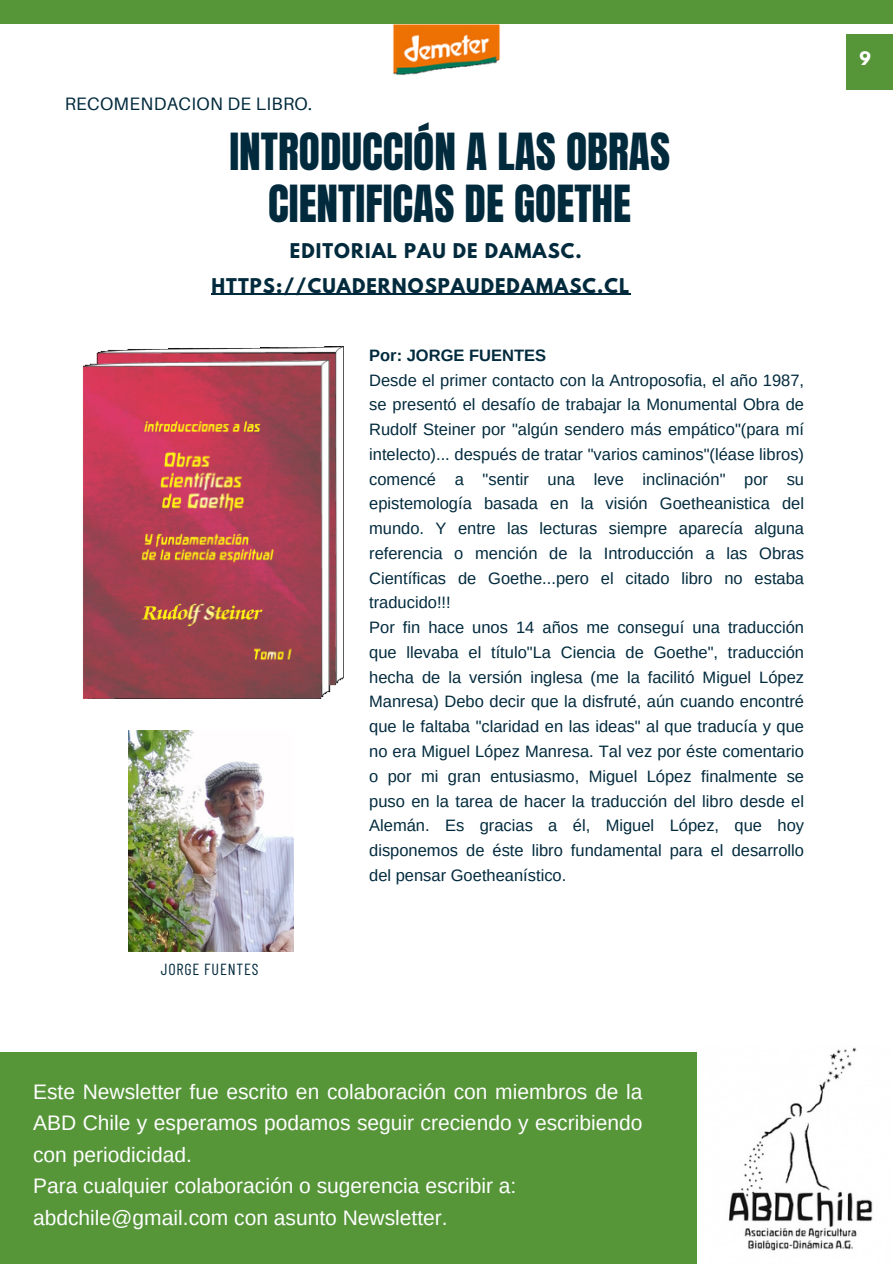
<style>
.page{position:relative;width:893px;height:1264px;background:#fff}
.page>*{position:absolute;margin:0;border:0;box-sizing:border-box;transform-origin:0 0}
.t1{font:43.5px/51.8px "Anton";color:#022a3d;text-align:center}
.t2{font:21px/31.5px "Arimo";color:#fefefe;text-align:justify}
.t3{font:700 18px "League Spartan";letter-spacing:.06em;color:#022a3d}
.t4{font:18px "Aileron";letter-spacing:.015em;color:#022a3d}
.t5{font:16.5px/24.8px "Arimo";color:#022a3d;text-align:justify}
.t6{font:700 16.5px "Arimo";color:#022a3d}
.t7{font:700 16.5px "League Spartan";color:#fff}
.t8{font:16.05px "Barlow Condensed";letter-spacing:.05em;color:#022a3d}
</style>
<div class="page">
<div style="left:0;top:1249px;width:892px;height:14px;background:#569639"></div>
<div style="left:0;top:0;width:892px;height:24px;background:#569639"></div>
<div style="left:846px;top:34px;width:46px;height:55px;background:#569639"></div>
<div style="left:0;top:1051px;width:892px;height:205px;background:#569639"></div>
<img style="left:697px;top:1047px;width:195px;height:216px">
<img style="left:82px;top:346px;width:261px;height:352px">
<img style="left:128px;top:730px;width:165px;height:221px">
<hr style="left:211px;top:294px;width:419px;height:1px;background:#022a3d">
<img style="left:393px;top:24px;width:107px;height:51px">
<p class="t4" style="left:65px;top:93px;width:249px">RECOMENDACION DE LIBRO.</p>
<p class="t1" style="left:229px;top:126px;width:442px">INTRODUCCIÓN A LAS OBRAS<br>CIENTIFICAS DE GOETHE</p>
<p class="t3" style="left:290px;top:242px;width:293px">EDITORIAL PAU DE DAMASC.</p>
<p class="t3" style="left:211px;top:276px;width:419px">HTTPS://CUADERNOSPAUDEDAMASC.CL</p>
<p class="t8" style="left:161px;top:958px;width:99px">JORGE FUENTES</p>
<p class="t6" style="left:369px;top:346px;width:178px">Por: JORGE FUENTES</p>
<p class="t5" style="left:369px;top:367px;width:436px">Desde el primer contacto con la Antroposofia, el año 1987, se presentó el desafío de trabajar la Monumental Obra de Rudolf Steiner por "algún sendero más empático"(para mí intelecto)... después de tratar "varios caminos"(léase libros) comencé a "sentir una leve inclinación" por su epistemología basada en la visión Goetheanistica del mundo. Y entre las lecturas siempre aparecía alguna referencia o mención de la Introducción a las Obras Científicas de Goethe...pero el citado libro no estaba traducido!!!</p>
<p class="t5" style="left:369px;top:615px;width:436px">Por fin hace unos 14 años me conseguí una traducción que llevaba el título"La Ciencia de Goethe", traducción hecha de la versión inglesa (me la facilitó Miguel López Manresa) Debo decir que la disfruté, aún cuando encontré que le faltaba "claridad en las ideas" al que traducía y que no era Miguel López Manresa. Tal vez por éste comentario o por mi gran entusiasmo, Miguel López finalmente se puso en la tarea de hacer la traducción del libro desde el Alemán. Es gracias a él, Miguel López, que hoy disponemos de éste libro fundamental para el desarrollo del pensar Goetheanístico.</p>
<p class="t2" style="left:33px;top:1075px;width:610px">Este Newsletter fue escrito en colaboración con miembros de la ABD Chile y esperamos podamos seguir creciendo y escribiendo con periodicidad.</p>
<p class="t2" style="left:33px;top:1170px;width:484px">Para cualquier colaboración o sugerencia escribir a:</p>
<p class="t2" style="left:33px;top:1201px;width:416px">abdchile@gmail.com con asunto Newsletter.</p>
<p class="t7" style="left:859px;top:51px;width:13px">9</p>
</div>
